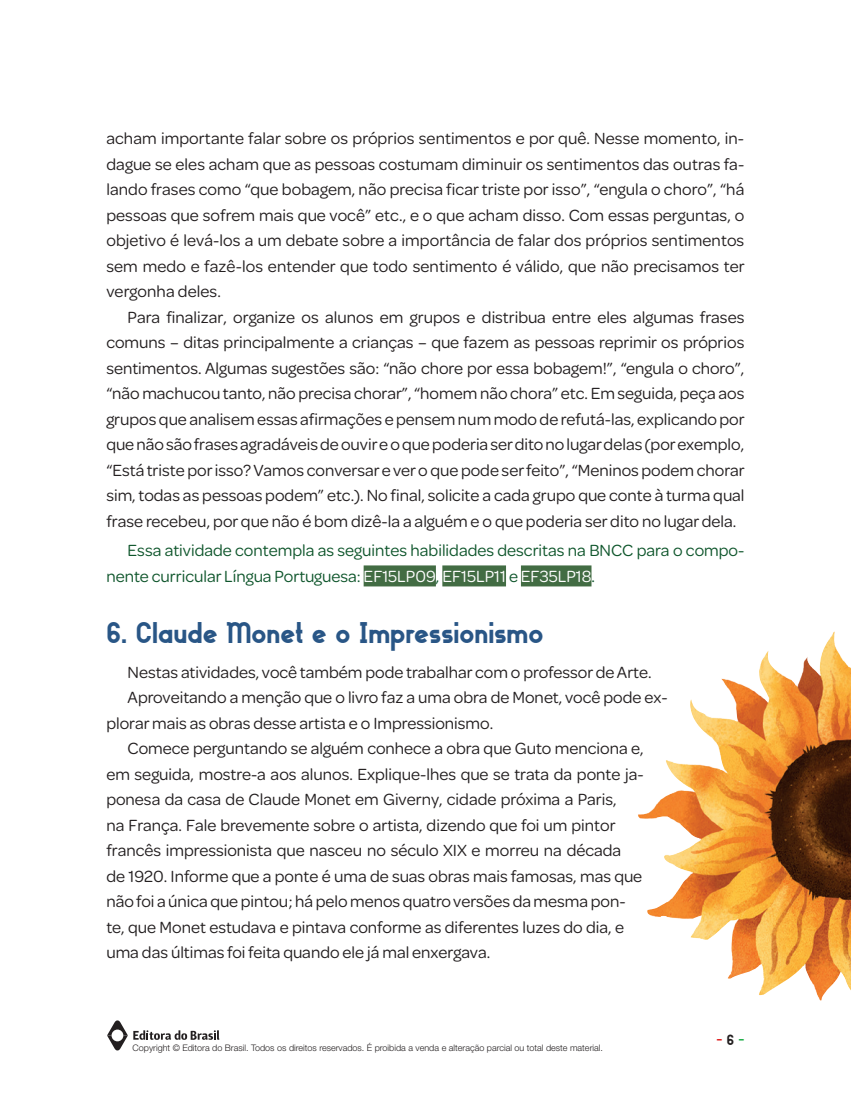
<style>
.page{position:relative;width:851px;height:1106px;background:#fff}
.page>*{position:absolute;margin:0;border:0;box-sizing:border-box;transform-origin:0 0}
.t1{font:30px "Gilbert Bold Preview 5";color:#295686}
.t2{font:17.25px/25.5px "Omnes";color:#231f20;text-align:justify}
.t3{font:17.25px/25.5px "Omnes";color:#0f562c}
.t4{font:15px "Gilbert Bold Preview 5";color:#e02525}
.t5{font:300 9px "Helvetica Neue";color:#231f20}
.s1{color:#fff}
.s2{color:#231f20}
.s3{color:#21af4b}
</style>
<div class="page">
<svg style="left:107px;top:1020px;width:112px;height:30px"></svg>
<div style="left:363px;top:565px;width:73px;height:21px;background:#426c43"></div>
<div style="left:442px;top:565px;width:64px;height:21px;background:#426c43"></div>
<div style="left:521px;top:565px;width:70px;height:21px;background:#426c43"></div>
<img style="left:638px;top:631px;width:212px;height:369px">
<p class="t2" style="left:106px;top:124px;width:639px">acham importante falar sobre os próprios sentimentos e por quê. Nesse momento, in&shy;dague se eles acham que as pessoas costumam diminuir os sentimentos das outras fa&shy;lando frases como “que bobagem, não precisa ficar triste por isso”, “engula o choro”, “há pessoas que sofrem mais que você” etc., e o que acham disso. Com essas perguntas, o objetivo é levá-los a um debate sobre a importância de falar dos próprios sentimentos sem medo e fazê-los entender que todo sentimento é válido, que não precisamos ter vergonha deles.</p>
<p class="t2" style="left:106px;top:303px;width:639px;text-indent:21px">Para finalizar, organize os alunos em grupos e distribua entre eles algumas frases comuns – ditas principalmente a crianças – que fazem as pessoas reprimir os próprios sentimentos. Algumas sugestões são: “não chore por essa bobagem!”, “engula o choro”, “não machucou tanto, não precisa chorar”, “homem não chora” etc. Em seguida, peça aos grupos que analisem essas afirmações e pensem num modo de refutá-las, explicando por que não são frases agradáveis de ouvir e o que poderia ser dito no lugar delas (por exemplo, “Está triste por isso? Vamos conversar e ver o que pode ser feito”, “Meninos podem chorar sim, todas as pessoas podem” etc.). No final, solicite a cada grupo que conte à turma qual frase recebeu, por que não é bom dizê-la a alguém e o que poderia ser dito no lugar dela.</p>
<p class="t3" style="left:106px;top:537px;width:639px;text-indent:21px">Essa atividade contempla as seguintes habilidades descritas na BNCC para o compo&shy;nente curricular Língua Portuguesa: <span class="s1">EF15LP09</span>, <span class="s1">EF15LP11</span> e <span class="s1">EF35LP18</span>.</p>
<h1 class="t1" style="left:106px;top:613px;width:438px">6. Claude Monet e o Impressionismo</h1>
<p class="t2" style="left:128px;top:658px;width:525px">Nestas atividades, você também pode trabalhar com o professor de Arte.</p>
<p class="t2" style="left:128px;top:683px;width:541px">Aproveitando a menção que o livro faz a uma obra de Monet, você pode ex-</p>
<p class="t2" style="left:106px;top:709px;width:388px">plorar mais as obras desse artista e o Impressionismo.</p>
<p class="t2" style="left:128px;top:734px;width:517px">Comece perguntando se alguém conhece a obra que Guto menciona e,</p>
<p class="t2" style="left:106px;top:760px;width:538px">em seguida, mostre-a aos alunos. Explique-lhes que se trata da ponte ja-</p>
<p class="t2" style="left:106px;top:785px;width:512px">ponesa da casa de Claude Monet em Giverny, cidade próxima a Paris,</p>
<p class="t2" style="left:106px;top:811px;width:510px">na França. Fale brevemente sobre o artista, dizendo que foi um pintor</p>
<p class="t2" style="left:106px;top:836px;width:516px">francês impressionista que nasceu no século XIX e morreu na década</p>
<p class="t2" style="left:106px;top:862px;width:537px">de 1920. Informe que a ponte é uma de suas obras mais famosas, mas que</p>
<p class="t2" style="left:106px;top:887px;width:520px">não foi a única que pintou; há pelo menos quatro versões da mesma pon-</p>
<p class="t2" style="left:106px;top:913px;width:519px">te, que Monet estudava e pintava conforme as diferentes luzes do dia, e</p>
<p class="t2" style="left:106px;top:938px;width:385px">uma das últimas foi feita quando ele já mal enxergava.</p>
<p class="t5" style="left:132px;top:1042px;width:472px">Copyright © Editora do Brasil. Todos os direitos reservados. É proibida a venda e alteração parcial ou total deste material.</p>
<p class="t4" style="left:716px;top:1029px;width:29px">- <span class="s2">6</span> <span class="s3">-</span></p>
</div>
